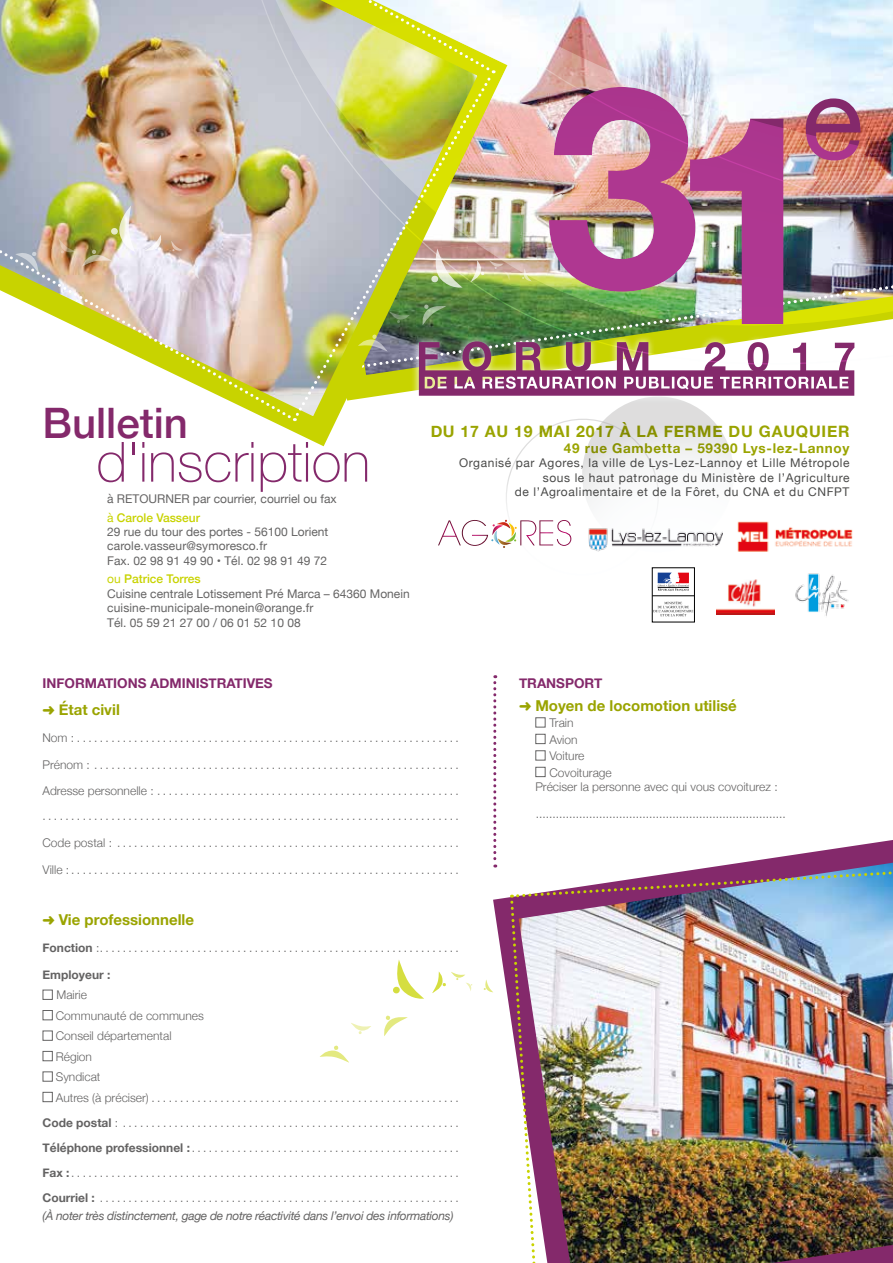
<style>
.page{position:relative;width:893px;height:1263px;background:#fff}
.page>*{position:absolute;margin:0;border:0;box-sizing:border-box;transform-origin:0 0}
.t1{font:100 55.5px "Helvetica Neue";color:#84296b}
.t2{font:500 42px "Helvetica Neue";color:#84296b}
.t3{font:700 15.9px "Helvetica Neue";letter-spacing:.05em;color:#9aa400}
.t4{font:700 15px "Helvetica Neue";color:#9aa400}
.t5{font:700 13.5px "Helvetica Neue";color:#84296b}
.t6{font:700 13.5px "Helvetica Neue";letter-spacing:.05em;color:#9aa400}
.t7{font:300 12px/20.4px "Helvetica Neue";color:#646363}
.t8{font:12px/14.4px "Helvetica Neue";color:#646363}
.t9{font:12px/14.4px "Helvetica Neue";letter-spacing:.05em;color:#4a4a49;text-align:right}
.t10{font:italic 12px "Helvetica Neue";letter-spacing:-.025em;color:#646363}
.t11{font:700 12px "Helvetica Neue";color:#646363}
.s1{color:#c8d300}
.s2{font-weight:500;color:#c8d300}
.s3{font-weight:700}
</style>
<div class="page">
<svg style="left:483px;top:815px;width:410px;height:191px"></svg>
<img style="left:509px;top:864px;width:384px;height:399px">
<img style="left:861px;top:0;width:32px;height:324px">
<div style="left:535px;top:717px;width:10px;height:10px;border:1px solid #646363"></div>
<div style="left:535px;top:734px;width:10px;height:10px;border:1px solid #646363"></div>
<div style="left:535px;top:750px;width:10px;height:10px;border:1px solid #646363"></div>
<div style="left:535px;top:767px;width:10px;height:10px;border:1px solid #646363"></div>
<svg style="left:493px;top:675px;width:3px;height:192px"></svg>
<div style="left:43px;top:990px;width:10px;height:10px;border:1px solid #646363"></div>
<div style="left:43px;top:1010px;width:10px;height:10px;border:1px solid #646363"></div>
<div style="left:43px;top:1030px;width:10px;height:11px;border:1px solid #646363"></div>
<div style="left:43px;top:1051px;width:10px;height:10px;border:1px solid #646363"></div>
<div style="left:43px;top:1071px;width:10px;height:10px;border:1px solid #646363"></div>
<div style="left:43px;top:1092px;width:10px;height:10px;border:1px solid #646363"></div>
<img style="left:795px;top:591px;width:54px;height:25px">
<svg style="left:351px;top:1023px;width:20px;height:11px"></svg>
<svg style="left:393px;top:960px;width:31px;height:39px"></svg>
<svg style="left:384px;top:1015px;width:24px;height:21px"></svg>
<svg style="left:320px;top:1045px;width:29px;height:18px"></svg>
<svg style="left:432px;top:971px;width:40px;height:22px"></svg>
<svg style="left:484px;top:979px;width:9px;height:13px"></svg>
<div style="left:652px;top:568px;width:43px;height:54px;border:1px solid #000"></div>
<hr style="left:652px;top:595px;width:42px;height:1px;background:#000">
<svg style="left:653px;top:601px;width:40px;height:15px"></svg>
<img style="left:716px;top:591px;width:58px;height:23px">
<img style="left:0;top:0;width:861px;height:591px">
<img style="left:588px;top:525px;width:135px;height:31px">
<img style="left:728px;top:521px;width:133px;height:31px">
<h2 class="t2" style="left:43px;top:389px;width:147px">Bulletin</h2>
<h1 class="t1" style="left:97px;top:420px;width:275px">d'inscription</h1>
<p class="t8" style="left:107px;top:490px;width:231px;line-height:18.6px">à retourner par courrier, courriel ou fax <span class="s1">à</span> <span class="s2">Carole Vasseur</span></p>
<p class="t8" style="left:107px;top:525px;width:223px">29 rue du tour des portes - 56100 Lorient carole.vasseur@symoresco.fr<br>Fax. 02 98 91 49 90 • Tél. 02 98 91 49 72</p>
<p class="t8" style="left:107px;top:573px;width:304px"><span class="s1">ou</span> <span class="s2">Patrice Torres<br></span>Cuisine centrale Lotissement Pré Marca – 64360 Monein cuisine-municipale-monein@orange.fr<br>Tél. 05 59 21 27 00 / 06 01 52 10 08</p>
<h3 class="t3" style="left:430px;top:418px;width:390px">Du 17 au 19 mai 2017 à la ferme du GAUQUIER</h3>
<p class="t6" style="left:564px;top:437px;width:287px">49 rue Gambetta – 59390 Lys-lez-Lannoy</p>
<p class="t9" style="left:459px;top:456px;width:392px">Organisé par Agores, la ville de Lys-Lez-Lannoy et Lille Métropole sous le haut patronage du Ministère de l’Agriculture<br>de l’Agroalimentaire et de la Fôret, du CNA et du CNFPT</p>
<p class="t5" style="left:43px;top:673px;width:232px">Informations administratives</p>
<p class="t4" style="left:43px;top:698px;width:79px">➜ état civil</p>
<p class="t7" style="left:43px;top:726px;width:418px">Nom :...................................................................</p>
<p class="t7" style="left:43px;top:753px;width:418px">Prénom : ................................................................</p>
<p class="t7" style="left:43px;top:778px;width:418px;line-height:25px">Adresse personnelle :..................................................... .........................................................................</p>
<p class="t7" style="left:43px;top:832px;width:418px">Code postal : ............................................................</p>
<p class="t7" style="left:43px;top:859px;width:418px">Ville :....................................................................</p>
<p class="t4" style="left:43px;top:908px;width:153px">➜ Vie professionnelle</p>
<p class="t7" style="left:43px;top:937px;width:418px"><span class="s3">Fonction</span> :...............................................................</p>
<p class="t11" style="left:43px;top:965px;width:69px">Employeur :</p>
<p class="t7" style="left:56px;top:984px;width:404px">Mairie<br>Communauté de communes<br>Conseil départemental<br>Région<br>Syndicat<br>Autres (à préciser)......................................................</p>
<p class="t7" style="left:43px;top:1109px;width:418px;line-height:25px;text-align:justify"><span class="s3">Code postal</span> : ...........................................................<br><span class="s3">Téléphone professionnel :</span>...............................................<br><span class="s3">Fax :</span>....................................................................<br><span class="s3">Courriel :</span> ...............................................................</p>
<p class="t10" style="left:43px;top:1207px;width:412px">(à noter très distinctement, gage de notre réactivité dans l’envoi des informations)</p>
<p class="t5" style="left:519px;top:673px;width:85px">transport</p>
<p class="t4" style="left:519px;top:693px;width:219px">➜ Moyen de locomotion utilisé</p>
<p class="t7" style="left:549px;top:714px;width:64px;line-height:16.5px">Train<br>Avion<br>Voiture<br>Covoiturage</p>
<p class="t7" style="left:535px;top:776px;width:244px">Préciser la personne avec qui vous covoiturez :</p>
<p class="t7" style="left:536px;top:803px;width:252px">...........................................................................</p>
</div>
